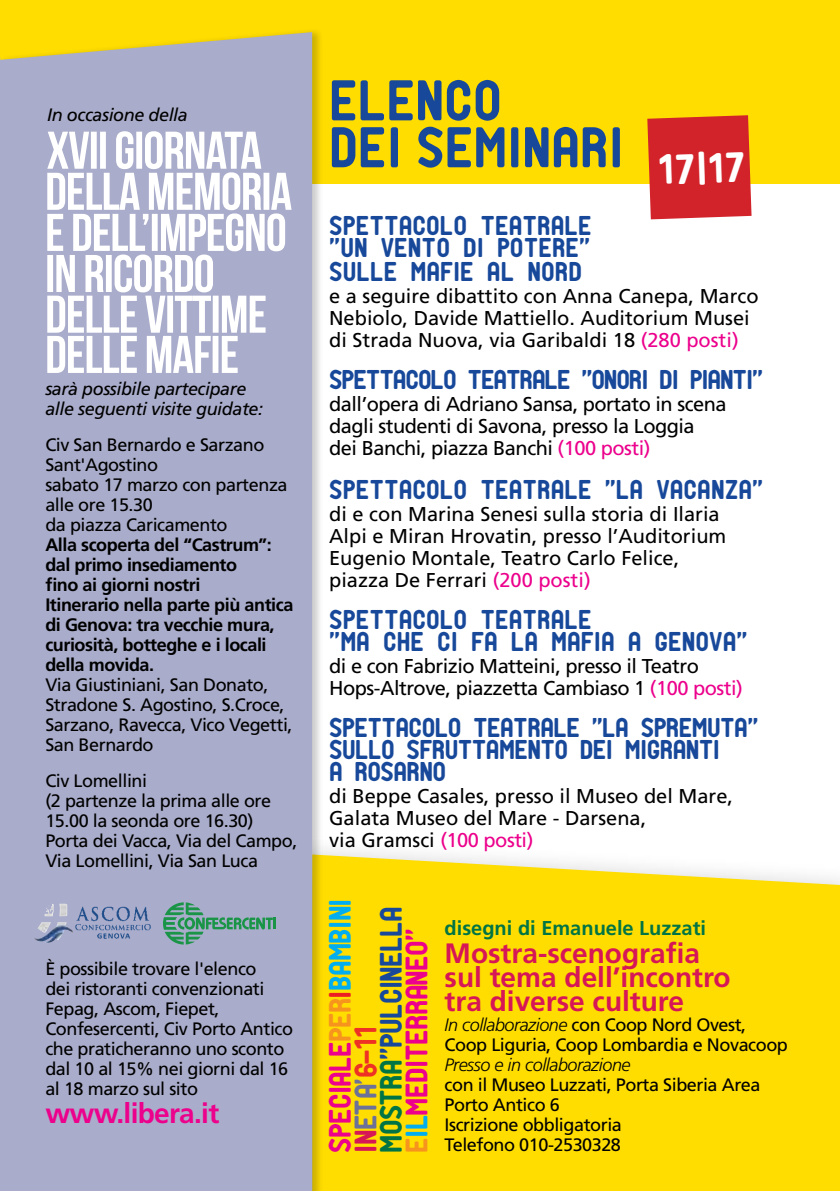
<style>
.page{position:relative;width:840px;height:1191px;background:#fff}
.page>*{position:absolute;margin:0;border:0;box-sizing:border-box;transform-origin:0 0}
.t1{font:54.8px/46.8px "PTF NORDIC Round";color:#17489a}
.t2{font:40px "PTF NORDIC Round";color:#fff}
.t3{font:29.6px/25.4px "PTF NORDIC Round";letter-spacing:-.025em;color:#ec008c}
.t4{font:700 28px/24px "Frutiger LT Std";color:#d61656}
.t5{font:700 28px "Frutiger LT Std";letter-spacing:-.025em;color:#ec008c}
.t6{font:26px/23px "PTF NORDIC Round";color:#17489a;text-align:justify}
.t7{font:26px/22px "PTF NORDIC Round";letter-spacing:-.025em;color:#17489a}
.t8{font:26px "PTF NORDIC Round";letter-spacing:-.045em;color:#17489a}
.t9{font:20px/22px "Frutiger LT Std";color:#000}
.t10{font:20px/22px "Frutiger LT Std";letter-spacing:-.025em;color:#000}
.t11{font:700 20px "Frutiger LT Std";color:#007444}
.t12{font:18px/20px "Frutiger LT Std";letter-spacing:-.025em;color:#000}
.t13{font:700 18px/20px "Frutiger LT Std";letter-spacing:-.025em;color:#000}
.t14{font:italic 18px/20px "Frutiger LT Std";letter-spacing:-.025em;color:#000}
.t15{font:italic 300 18px "Frutiger LT Std";letter-spacing:-.025em;color:#000}
.s1{color:#ec008c}
.s2{color:#f7941e}
.s3{color:#ed1d24}
.s4{color:#00aeef}
.s5{color:#d61656}
.s6{color:#6b7199}
.s7{color:#ee3124}
.s8{color:#007444}
.s9{color:#17489a}
.s10{font-weight:300;font-style:italic}
</style>
<div class="page">
<div style="left:323px;top:854px;width:516px;height:337px;background:#fd0"></div>
<div style="left:0;top:0;width:839px;height:184px;background:#fd0"></div>
<svg style="left:647px;top:115px;width:104px;height:104px;background:#d42f2d"></svg>
<div style="left:0;top:28px;width:323px;height:1163px;background:#000;opacity:.2"></div>
<div style="left:0;top:32px;width:312px;height:1159px;background:#a9acca"></div>
<svg style="left:47px;top:131px;width:244px;height:242px"></svg>
<img style="left:34px;top:903px;width:39px;height:40px">
<img style="left:75px;top:903px;width:78px;height:41px">
<svg style="left:163px;top:902px;width:113px;height:42px;background:#81a5a5"></svg>
<p class="t14" style="left:47px;top:105px;width:142px">In occasione della</p>
<p class="t14" style="left:45px;top:378px;width:219px">sarà possibile partecipare alle seguenti visite guidate:</p>
<p class="t12" style="left:45px;top:434px;width:243px">Civ San Bernardo e Sarzano<br>Sant'Agostino<br>sabato 17 marzo con partenza alle ore 15.30<br>da piazza Caricamento</p>
<p class="t13" style="left:45px;top:534px;width:249px">Alla scoperta del “Castrum”: dal primo insediamento<br>fino ai giorni nostri<br>Itinerario nella parte più antica di Genova: tra vecchie mura, curiosità, botteghe e i locali della movida.</p>
<p class="t12" style="left:45px;top:674px;width:248px">Via Giustiniani, San Donato,<br>Stradone S. Agostino, S.Croce,<br>Sarzano, Ravecca, Vico Vegetti,<br>San Bernardo</p>
<p class="t12" style="left:45px;top:770px;width:253px">Civ Lomellini<br>(2 partenze la prima alle ore<br>15.00 la seonda ore 16.30)<br>Porta dei Vacca, Via del Campo,<br>Via Lomellini, Via San Luca</p>
<p class="t12" style="left:45px;top:958px;width:249px">È possibile trovare l'elenco<br>dei ristoranti convenzionati<br>Fepag, Ascom, Fiepet,<br>Confesercenti, Civ Porto Antico che praticheranno uno sconto dal 10 al 15% nei giorni dal 16 al 18 marzo sul sito</p>
<h3 class="t5" style="left:45px;top:1096px;width:175px">www.libera.it</h3>
<h1 class="t1" style="left:329px;top:79px;width:296px">ELENCO<br>DEI SEMINARI</h1>
<h2 class="t2" style="left:655px;top:153px;width:91px;rotate:-2deg">167|17</h2>
<h3 class="t6" style="left:329px;top:214px;width:264px">SPETTACOLO TEATRALE “UN VENTO DI POTERE” SULLE MAFIE AL NORD</h3>
<p class="t9" style="left:329px;top:285px;width:430px">e a seguire dibattito con Anna Canepa, Marco<br>Nebiolo, Davide Mattiello. Auditorium Musei di Strada Nuova, via Garibaldi 18 <span class="s1">(280 posti)</span></p>
<h3 class="t8" style="left:329px;top:368px;width:435px">SPETTACOLO TEATRALE “ONORI DI PIANTI”</h3>
<p class="t10" style="left:329px;top:393px;width:399px">dall’opera di Adriano Sansa, portato in scena dagli studenti di Savona, presso la Loggia dei Banchi, piazza Banchi <span class="s1">(100 posti)</span></p>
<h3 class="t6" style="left:329px;top:478px;width:435px">SPETTACOLO TEATRALE “LA VACANZA”</h3>
<p class="t9" style="left:329px;top:503px;width:398px">di e con Marina Senesi sulla storia di Ilaria Alpi e Miran Hrovatin, presso l’Auditorium Eugenio Montale, Teatro Carlo Felice, piazza De Ferrari <span class="s1">(200 posti)</span></p>
<h3 class="t6" style="left:329px;top:609px;width:420px;line-height:22px">SPETTACOLO TEATRALE<br>“MA CHE CI FA LA MAFIA A GENOVA”</h3>
<p class="t10" style="left:329px;top:655px;width:415px">di e con Fabrizio Matteini, presso il Teatro<br>Hops-Altrove, piazzetta Cambiaso 1 <span class="s1">(100 posti)</span></p>
<h3 class="t7" style="left:329px;top:717px;width:430px">SPETTACOLO TEATRALE “LA SPREMUTA”<br>SULLO SFRUTTAMENTO DEI MIGRANTI<br>A ROSARNO</h3>
<p class="t9" style="left:329px;top:785px;width:405px">di Beppe Casales, presso il Museo del Mare,<br>Galata Museo del Mare - Darsena,<br>via Gramsci <span class="s1">(100 posti)</span></p>
<h3 class="t3" style="left:328px;top:1152px;width:252px;rotate:-90deg">SPECIALE<span class="s2">PER</span><span class="s3">I</span><span class="s4">BAMBINI<br></span><span class="s5">IN</span><span class="s6">ETA’</span><span class="s7">6-11<br></span><span class="s8">MOSTRA</span><span class="s9">”PULCINELLA<br></span><span class="s2">E</span><span class="s4">IL</span>MEDITERRANEO”</h3>
<p class="t11" style="left:444px;top:916px;width:263px">disegni di Emanuele Luzzati</p>
<h3 class="t4" style="left:444px;top:941px;width:287px">Mostra-scenografia sul tema dell’incontro tra diverse culture</h3>
<p class="t12" style="left:444px;top:1015px;width:344px"><span class="s10">In collaborazione</span> con Coop Nord Ovest,<br>Coop Liguria, Coop Lombardia e Novacoop</p>
<p class="t15" style="left:444px;top:1054px;width:187px">Presso e in collaborazione</p>
<p class="t12" style="left:444px;top:1075px;width:317px">con il Museo Luzzati, Porta Siberia Area<br>Porto Antico 6<br>Iscrizione obbligatoria<br>Telefono 010-2530328</p>
</div>
